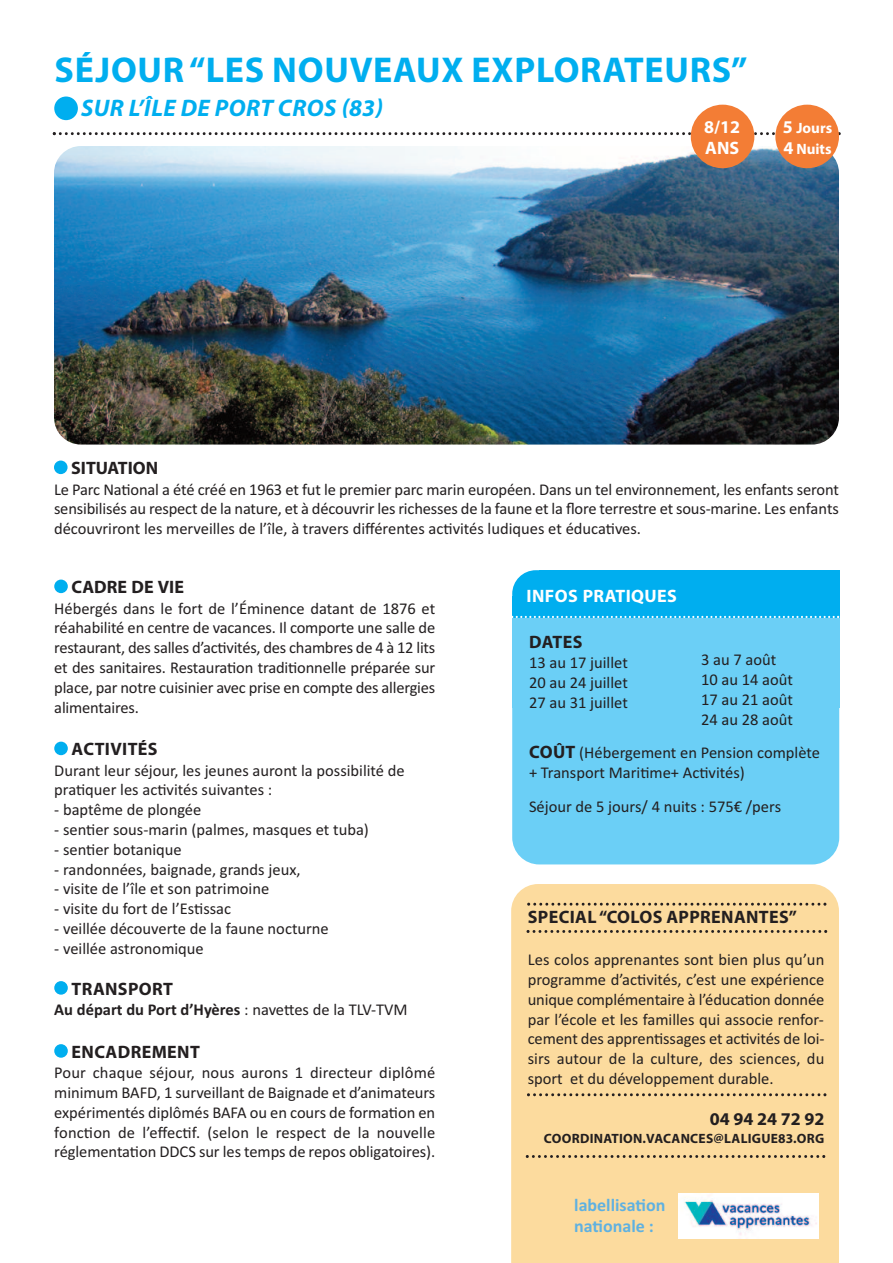
<style>
.page{position:relative;width:893px;height:1263px;background:#fff}
.page>*{position:absolute;margin:0;border:0;box-sizing:border-box;transform-origin:0 0}
.t1{font:700 36px "Myriad Pro";letter-spacing:.02em;color:#00aeef}
.t2{font:italic 700 24px "Myriad Pro";letter-spacing:.02em;color:#00aeef}
.t3{font:700 18px "Myriad Pro";letter-spacing:.02em;color:#231f20}
.t4{font:700 18px/21.6px "Calibri";color:#5fb1e1}
.t5{font:700 18px/21.6px "Myriad Pro";letter-spacing:.02em;color:#fff}
.t6{font:700 18px "Myriad Pro";color:#231f20}
.t7{font:16.5px/19.8px "Calibri";color:#231f20;text-align:justify}
.t8{font:700 16.5px "Calibri";color:#231f20}
.t9{font:700 15px/21.6px "Myriad Pro";color:#fff}
.t10{font:700 13.5px "Myriad Pro";letter-spacing:.02em;color:#231f20}
.s1{font-size:18px}
.s2{font-weight:400}
.s3{font-family:"Myriad Pro";font-weight:700;font-size:18px}
</style>
<div class="page">
<div style="left:511px;top:884px;width:328px;height:379px;background:#fcdb9e"></div>
<img style="left:54px;top:146px;width:785px;height:299px;border-radius:27px">
<svg style="left:53px;top:132px;width:788px;height:3px"></svg>
<div style="left:54px;top:97px;width:24px;height:23px;background:#00aeef;border-radius:50%"></div>
<div style="left:775px;top:105px;width:64px;height:63px;background:#f37d35;border-radius:50%"></div>
<div style="left:691px;top:105px;width:63px;height:63px;background:#f37d35;border-radius:50%"></div>
<div style="left:512px;top:617px;width:327px;height:247px;background:#6bcff6;border-radius:27px"></div>
<div style="left:512px;top:617px;width:327px;height:90px;background:#6bcff6"></div>
<div style="left:512px;top:570px;width:327px;height:47px;background:#00aeef;border-radius:24px"></div>
<div style="left:512px;top:596px;width:327px;height:21px;background:#00aeef"></div>
<div style="left:54px;top:981px;width:14px;height:14px;background:#00aeef;border-radius:50%"></div>
<div style="left:54px;top:742px;width:14px;height:13px;background:#00aeef;border-radius:50%"></div>
<div style="left:54px;top:580px;width:14px;height:13px;background:#00aeef;border-radius:50%"></div>
<div style="left:54px;top:1044px;width:14px;height:14px;background:#00aeef;border-radius:50%"></div>
<svg style="left:512px;top:616px;width:327px;height:2px"></svg>
<svg style="left:527px;top:903px;width:299px;height:3px"></svg>
<svg style="left:527px;top:930px;width:300px;height:3px"></svg>
<svg style="left:527px;top:1093px;width:299px;height:3px"></svg>
<svg style="left:526px;top:1155px;width:299px;height:3px"></svg>
<div style="left:54px;top:461px;width:14px;height:13px;background:#00aeef;border-radius:50%"></div>
<img style="left:678px;top:1194px;width:141px;height:44px">
<h1 class="t1" style="left:55px;top:57px;width:694px">SÉJOUR“LES NOUVEAUX EXPLORATEURS”</h1>
<h2 class="t2" style="left:81px;top:99px;width:303px">SUR L’ÎLE DE PORT CROS (83)</h2>
<p class="t5" style="left:704px;top:117px;width:37px">8/12<br>ANS</p>
<p class="t9" style="left:783px;top:118px;width:51px"><span class="s1">5</span> Jours<br><span class="s1">4</span> Nuits</p>
<p class="t6" style="left:71px;top:461px;width:89px">SITUATION</p>
<p class="t7" style="left:54px;top:479px;width:786px">Le Parc National a été créé en 1963 et fut le premier parc marin européen. Dans un tel environnement, les enfants seront sensibilisés au respect de la nature, et à découvrir les richesses de la faune et la flore terrestre et sous-marine. Les enfants découvriront les merveilles de l’île, à travers différentes activités ludiques et éducatives.</p>
<p class="t6" style="left:71px;top:580px;width:114px">CADRE DE VIE</p>
<p class="t7" style="left:54px;top:598px;width:383px">Hébergés dans le fort de l’Éminence datant de 1876 et réahabilité en centre de vacances. Il comporte une salle de restaurant, des salles d’activités, des chambres de 4 à 12 lits et des sanitaires. Restauration traditionnelle préparée sur place, par notre cuisinier avec prise en compte des allergies alimentaires.</p>
<p class="t3" style="left:72px;top:742px;width:87px">ACTIVITÉS</p>
<p class="t7" style="left:54px;top:760px;width:352px">Durant leur séjour, les jeunes auront la possibilité de pratiquer les activités suivantes :</p>
<p class="t7" style="left:54px;top:800px;width:149px">- baptême de plongée</p>
<p class="t7" style="left:54px;top:819px;width:316px">- sentier sous-marin (palmes, masques et tuba)</p>
<p class="t7" style="left:54px;top:839px;width:129px">- sentier botanique</p>
<p class="t7" style="left:54px;top:859px;width:248px">- randonnées, baignade, grands jeux,</p>
<p class="t7" style="left:54px;top:879px;width:216px">- visite de l’île et son patrimoine</p>
<p class="t7" style="left:54px;top:899px;width:178px">- visite du fort de l’Estissac</p>
<p class="t7" style="left:54px;top:918px;width:276px">- veillée découverte de la faune nocturne</p>
<p class="t7" style="left:54px;top:938px;width:151px">- veillée astronomique</p>
<p class="t3" style="left:72px;top:982px;width:103px">TRANSPORT</p>
<p class="t8" style="left:54px;top:1000px;width:355px">Au départ du Port d’Hyères <span class="s2">: navettes de la TLV-TVM</span></p>
<p class="t3" style="left:72px;top:1045px;width:130px">ENCADREMENT</p>
<p class="t7" style="left:54px;top:1062px;width:383px">Pour chaque séjour, nous aurons 1 directeur diplômé minimum BAFD, 1 surveillant de Baignade et d’animateurs expérimentés diplômés BAFA ou en cours de formation en fonction de l’effectif. (selon le respect de la nouvelle réglementation DDCS sur les temps de repos obligatoires).</p>
<p class="t5" style="left:527px;top:587px;width:152px">INFOS PRATIQUES</p>
<p class="t3" style="left:529px;top:635px;width:55px">DATES</p>
<p class="t7" style="left:529px;top:653px;width:100px">13 au 17 juillet 20 au 24 juillet 27 au 31 juillet</p>
<p class="t7" style="left:529px;top:742px;width:293px;line-height:20.5px"><span class="s3">COÛT</span> (Hébergement en Pension complète + Transport Maritime+ Activités)</p>
<p class="t7" style="left:529px;top:796px;width:254px">Séjour de 5 jours/ 4 nuits : 575€ /pers</p>
<p class="t7" style="left:701px;top:649px;width:94px;text-align:left">3 au 7 août<br>10 au 14 août<br>17 au 21 août<br>24 au 28 août</p>
<p class="t3" style="left:528px;top:910px;width:271px">SPECIAL “COLOS APPRENANTES”</p>
<p class="t7" style="left:528px;top:950px;width:298px">Les colos apprenantes sont bien plus qu’un programme d’activités, c’est une expérience unique complémentaire à l’éducation donnée par l’école et les familles qui associe renfor&shy;cement des apprentissages et activités de loi&shy;sirs autour de la culture, des sciences, du sport et du développement durable.</p>
<p class="t3" style="left:710px;top:1112px;width:116px">04 94 24 72 92</p>
<p class="t10" style="left:544px;top:1133px;width:282px">COORDINATION.VACANCES@LALIGUE83.ORG</p>
<p class="t4" style="left:574px;top:1194px;width:93px">labellisation nationale :</p>
</div>
